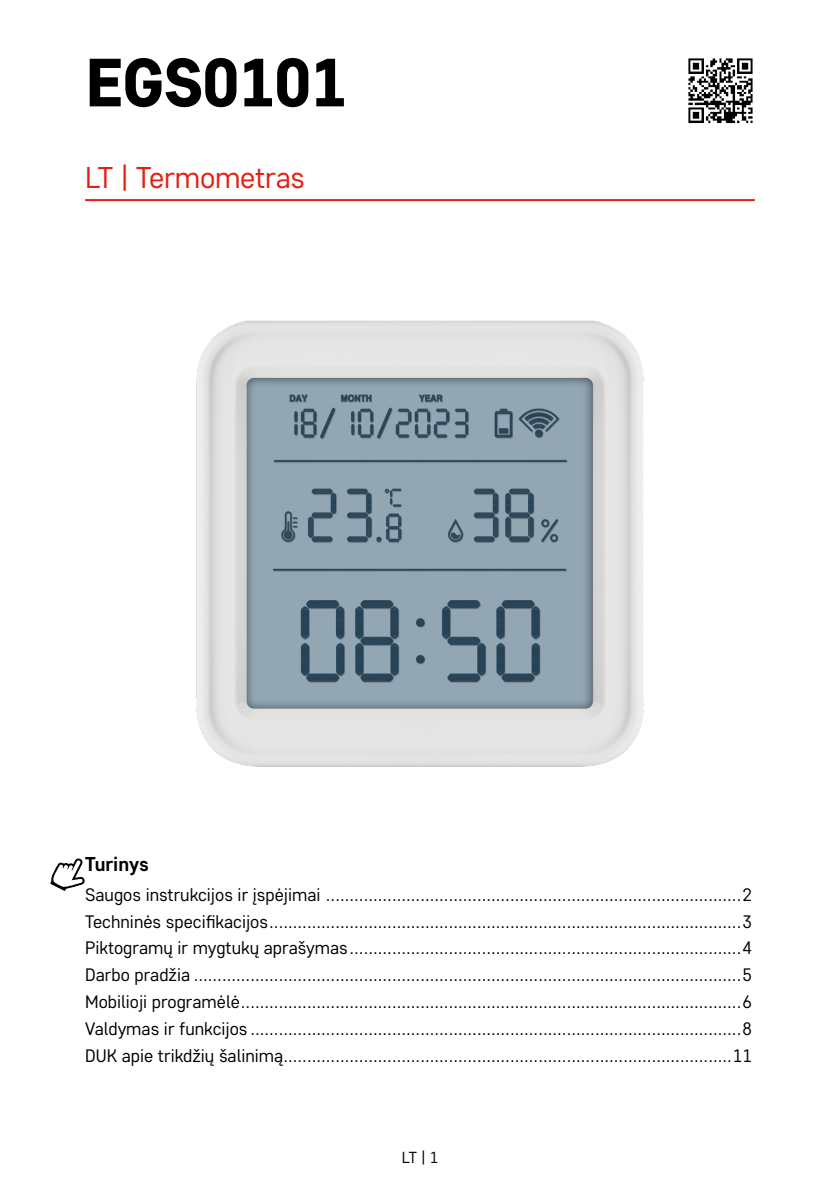
<style>
.page{position:relative;width:840px;height:1191px;background:#fff}
.page>*{position:absolute;margin:0;border:0;box-sizing:border-box;transform-origin:0 0}
.t1{font:800 68px "Core Sans D65";letter-spacing:-.02em;color:#000}
.t2{font:30px "Core Sans D35";letter-spacing:-.01em;color:#e41f13}
.t3{font:700 20px "Core Sans D55";color:#000}
.t4{font:18px/26.8px "Core Sans D35";color:#000;text-align:justify}
.t5{font:16px "Core Sans D35";color:#000}
</style>
<div class="page">
<hr style="left:85px;top:199px;width:669px;height:2px;background:#e41f13">
<img style="left:688px;top:58px;width:65px;height:66px">
<svg style="left:50px;top:858px;width:35px;height:33px"></svg>
<img style="left:196px;top:320px;width:448px;height:447px">
<h1 class="t1" style="left:85px;top:38px;width:263px">EGS0101</h1>
<h2 class="t2" style="left:85px;top:158px;width:221px">LT | Termometras</h2>
<p class="t3" style="left:85px;top:851px;width:65px">Turinys</p>
<p class="t4" style="left:85px;top:880px;width:668px">Saugos instrukcijos ir įspėjimai ........................................................................................2<br>Techninės specifikacijos....................................................................................................3<br>Piktogramų ir mygtukų aprašymas...................................................................................4<br>Darbo pradžia ....................................................................................................................5<br>Mobilioji programėlė..........................................................................................................6<br>Valdymas ir funkcijos ........................................................................................................8<br>DUK apie trikdžių šalinimą...............................................................................................11</p>
<p class="t5" style="left:401px;top:1146px;width:38px">LT | 1</p>
</div>
